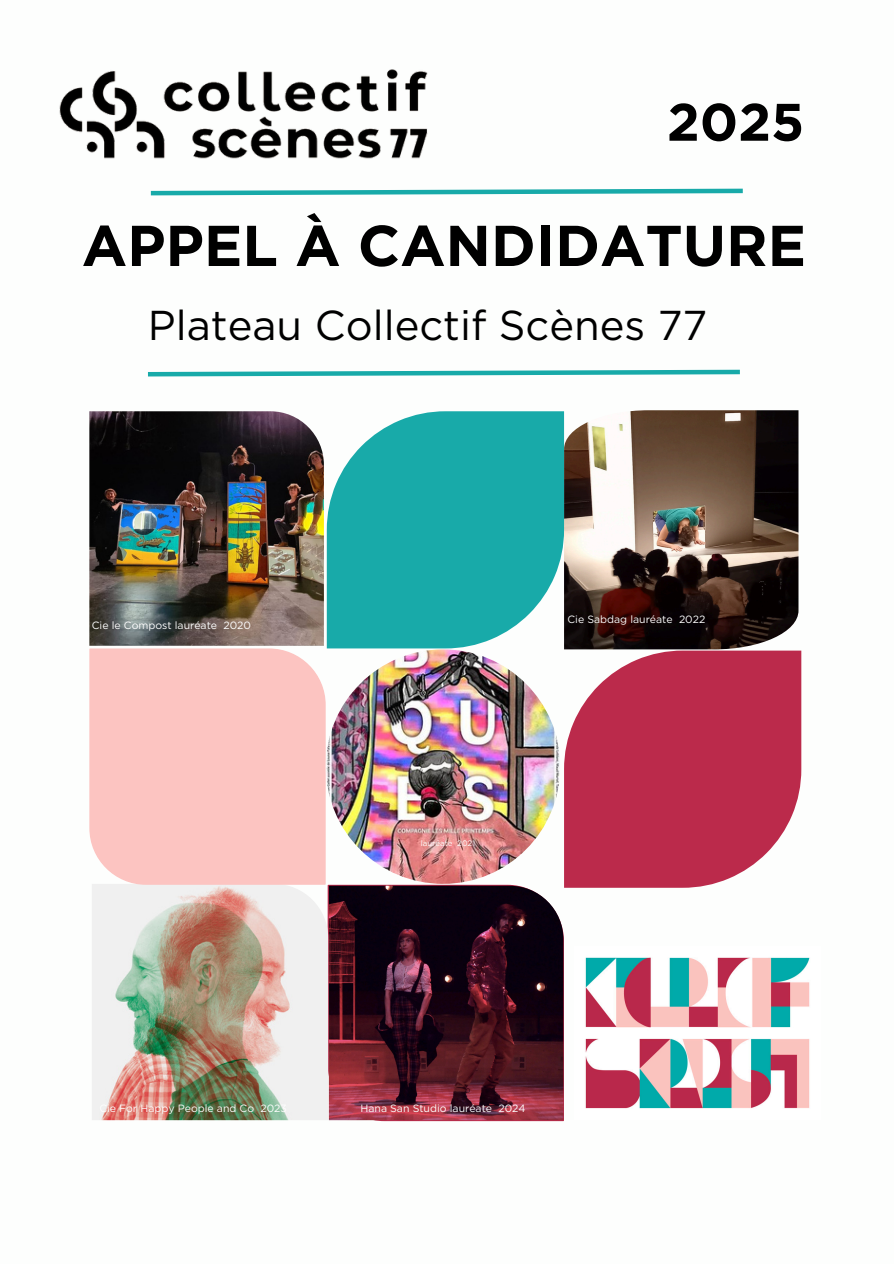
<style>
.page{position:relative;width:894px;height:1264px;background:#fff}
.page>*{position:absolute;margin:0;border:0;box-sizing:border-box;transform-origin:0 0}
.t1{font:700 57.45px "Gotham";color:#000}
.t2{font:700 52.65px "Gotham";color:#000}
.t3{font:41.7px "Gotham";color:#000}
.t4{font:10.5px "Gotham";color:#fefefe}
.t5{font:7.8px "Gotham";color:#fefefe}
</style>
<div class="page">
<img style="left:92px;top:884px;width:236px;height:236px">
<img style="left:564px;top:410px;width:234px;height:239px">
<div style="left:89px;top:648px;width:237px;height:236px;background:#fcc4c1"></div>
<img style="left:326px;top:649px;width:234px;height:234px;border-radius:50%">
<svg style="left:327px;top:411px;width:237px;height:237px;background:#30b3b2"></svg>
<svg style="left:147px;top:369px;width:593px;height:8px"></svg>
<img style="left:59px;top:69px;width:369px;height:90px">
<svg style="left:150px;top:188px;width:593px;height:8px"></svg>
<img style="left:585px;top:957px;width:225px;height:152px">
<img style="left:89px;top:411px;width:235px;height:234px">
<img style="left:329px;top:885px;width:234px;height:235px">
<svg style="left:564px;top:650px;width:237px;height:237px;background:#c2415e"></svg>
<p class="t2" style="left:666px;top:90px;width:139px">2025</p>
<p class="t1" style="left:82px;top:211px;width:725px">APPEL À CANDIDATURE</p>
<p class="t3" style="left:148px;top:300px;width:561px">Plateau Collectif Scènes 77</p>
<p class="t4" style="left:92px;top:619px;width:161px">Cie le Compost lauréate 2020</p>
<h3 class="t5" style="left:420px;top:838px;width:56px">lauréate 2021</h3>
<p class="t4" style="left:567px;top:613px;width:139px">Cie Sabdag lauréate 2022</p>
<p class="t4" style="left:99px;top:1101px;width:189px">Cie For Happy People and Co 2023</p>
<p class="t4" style="left:360px;top:1101px;width:167px">Hana San Studio lauréate 2024</p>
</div>
